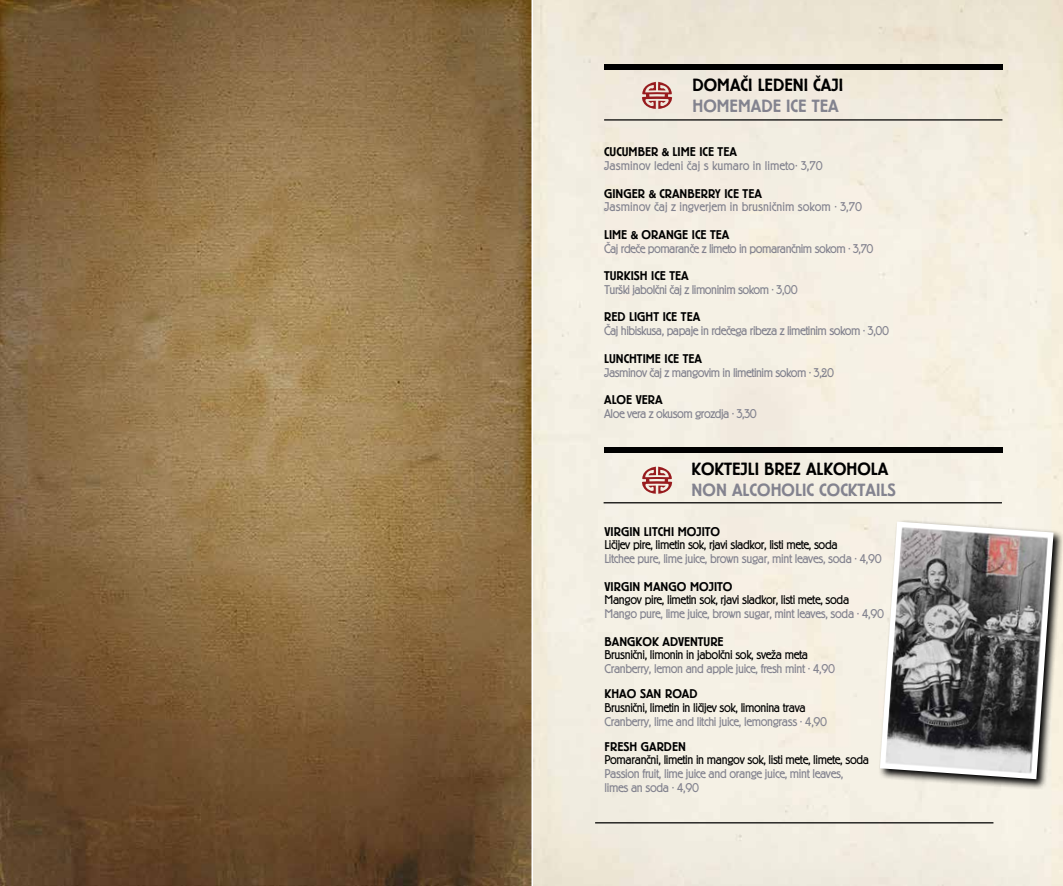
<style>
.page{position:relative;width:1063px;height:886px;background:#fff}
.page>*{position:absolute;margin:0;border:0;box-sizing:border-box;transform-origin:0 0}
.t1{font:500 17.5px "Berliner Grotesk";color:#000}
.t2{font:500 17.5px "Berliner Grotesk";color:#83838f}
.t3{font:300 12.5px/13.8px "Berliner Grotesk";letter-spacing:-.03em;color:#83838f}
.t4{font:300 12.5px "Berliner Grotesk";letter-spacing:-.03em;color:#000}
.t5{font:500 12.5px "Berliner Grotesk";color:#000}
.t6{font:300 12.5px "Berliner Grotesk";color:#83838f}
</style>
<div class="page">
<img style="left:0;top:0;width:531px;height:886px">
<img style="left:533px;top:0;width:530px;height:886px">
<svg style="left:642px;top:82px;width:30px;height:27px"></svg>
<hr style="left:604px;top:119px;width:398px;height:2px;background:#000">
<div style="left:604px;top:65px;width:398px;height:5px;background:#000"></div>
<hr style="left:595px;top:822px;width:398px;height:1px;background:#000">
<svg style="left:878px;top:519px;width:185px;height:271px;fill:#f5f1df"></svg>
<svg style="left:877px;top:519px;width:179px;height:263px"></svg>
<svg style="left:642px;top:467px;width:30px;height:27px"></svg>
<hr style="left:604px;top:502px;width:398px;height:1px;background:#000">
<div style="left:604px;top:447px;width:398px;height:6px;background:#000"></div>
<h1 class="t1" style="left:692px;top:75px;width:152px">DOMAČI LEDENI ČAJI</h1>
<h1 class="t2" style="left:692px;top:96px;width:148px">HOMEMADE ICE TEA</h1>
<p class="t5" style="left:604px;top:145px;width:134px">CUCUMBER &amp; LIME ICE TEA</p>
<p class="t6" style="left:604px;top:159px;width:220px">Jasminov ledeni čaj s kumaro in limeto· 3,70</p>
<p class="t5" style="left:604px;top:187px;width:159px">GINGER &amp; CRANBERRY ICE TEA</p>
<p class="t6" style="left:604px;top:200px;width:260px">Jasminov čaj z ingverjem in brusničnim sokom · 3,70</p>
<p class="t5" style="left:604px;top:228px;width:127px">LIME &amp; ORANGE ICE TEA</p>
<p class="t3" style="left:604px;top:242px;width:271px">Čaj rdeče pomaranče z limeto in pomarančnim sokom · 3,70</p>
<p class="t5" style="left:604px;top:269px;width:86px">TURKISH ICE TEA</p>
<p class="t3" style="left:604px;top:283px;width:195px">Turški jabolčni čaj z limoninim sokom · 3,00</p>
<p class="t5" style="left:604px;top:310px;width:98px">RED LIGHT ICE TEA</p>
<p class="t3" style="left:604px;top:324px;width:286px">Čaj hibiskusa, papaje in rdečega ribeza z limetinim sokom · 3,00</p>
<p class="t5" style="left:604px;top:352px;width:99px">LUNCHTIME ICE TEA</p>
<p class="t3" style="left:604px;top:365px;width:231px">Jasminov čaj z mangovim in limetinim sokom · 3,20</p>
<p class="t5" style="left:604px;top:393px;width:60px">ALOE VERA</p>
<p class="t3" style="left:604px;top:407px;width:154px">Aloe vera z okusom grozdja · 3,30</p>
<h1 class="t1" style="left:692px;top:460px;width:198px">KOKTEJLI BREZ ALKOHOLA</h1>
<h1 class="t2" style="left:692px;top:481px;width:206px">NON ALCOHOLIC COCKTAILS</h1>
<p class="t5" style="left:605px;top:524px;width:117px">VIRGIN LITCHI MOJITO</p>
<p class="t4" style="left:605px;top:538px;width:235px">Ličijev pire, limetin sok, rjavi sladkor, listi mete, soda</p>
<p class="t3" style="left:605px;top:552px;width:279px">Litchee pure, lime juice, brown sugar, mint leaves, soda · 4,90</p>
<p class="t5" style="left:605px;top:579px;width:129px">VIRGIN MANGO MOJITO</p>
<p class="t4" style="left:605px;top:593px;width:246px">Mangov pire, limetin sok, rjavi sladkor, listi mete, soda</p>
<p class="t3" style="left:605px;top:607px;width:281px">Mango pure, lime juice, brown sugar, mint leaves, soda · 4,90</p>
<p class="t5" style="left:605px;top:634px;width:121px">BANGKOK ADVENTURE</p>
<p class="t4" style="left:605px;top:648px;width:205px">Brusnični, limonin in jabolčni sok, sveža meta</p>
<p class="t3" style="left:605px;top:662px;width:232px">Cranberry, lemon and apple juice, fresh mint · 4,90</p>
<p class="t5" style="left:605px;top:687px;width:94px">KHAO SAN ROAD</p>
<p class="t4" style="left:605px;top:700px;width:203px">Brusnični, limetin in ličijev sok, limonina trava</p>
<p class="t3" style="left:605px;top:715px;width:224px">Cranberry, lime and litchi juice, lemongrass · 4,90</p>
<p class="t5" style="left:605px;top:739px;width:83px">FRESH GARDEN</p>
<p class="t4" style="left:605px;top:753px;width:266px">Pomarančni, limetin in mangov sok, listi mete, limete, soda</p>
<p class="t3" style="left:605px;top:767px;width:240px">Passion fruit, lime juice and orange juice, mint leaves, limes an soda · 4,90</p>
</div>
